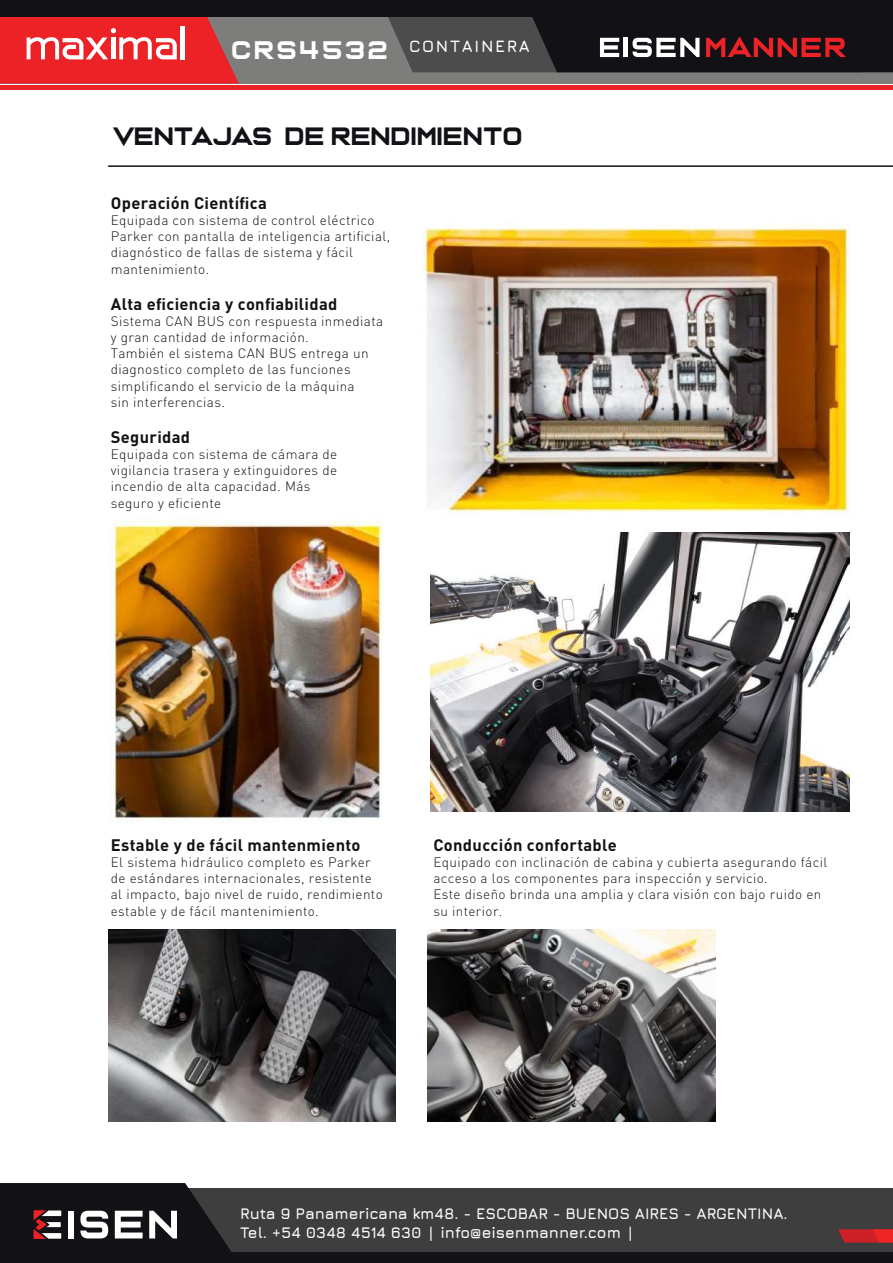
<style>
.page{position:relative;width:893px;height:1263px;background:#fff}
.page>*{position:absolute;margin:0;border:0;box-sizing:border-box;transform-origin:0 0}
.t1{font:25.5px "Casanova Scotia";color:#121115}
.t2{font:700 16.5px "DIN Pro";letter-spacing:.02em;color:#121115}
.t3{font:700 16.5px "Jura";letter-spacing:.1em;color:#fff}
.t4{font:700 15.3px/19.4px "Jura";color:#fff}
.t5{font:300 13.5px/16.2px "DIN Pro";letter-spacing:.03em;color:#121115}
.s1{font-family:"Casanova Scotia";font-weight:400;font-size:25.8px}
.s2{font-family:"Century Gothic"}
</style>
<div class="page">
<div style="left:188px;top:1188px;width:705px;height:68px;background:#3e3e3f"></div>
<div style="left:0;top:1252px;width:893px;height:11px;background:#121115"></div>
<svg style="left:838px;top:1229px;width:55px;height:13px"></svg>
<svg style="left:0;top:1183px;width:232px;height:69px"></svg>
<div style="left:0;top:0;width:893px;height:84px;background:#7d7d7c"></div>
<hr style="left:0;top:85px;width:893px;height:4px;background:#ec2226">
<div style="left:0;top:0;width:841px;height:17px;background:#121115"></div>
<svg style="left:388px;top:0;width:505px;height:72px"></svg>
<svg style="left:0;top:17px;width:239px;height:67px;background:#e54043"></svg>
<img style="left:430px;top:533px;width:419px;height:279px">
<img style="left:423px;top:225px;width:426px;height:291px">
<img style="left:111px;top:519px;width:272px;height:302px">
<hr style="left:108px;top:165px;width:785px;height:2px;background:#121115">
<img style="left:108px;top:930px;width:288px;height:192px">
<img style="left:427px;top:930px;width:288px;height:192px">
<p class="t3" style="left:232px;top:34px;width:299px"><span class="s1">CRS4532</span> CONTAINERA</p>
<h1 class="t1" style="left:115px;top:125px;width:410px">VENTAJAS DE RENDIMIENTO</h1>
<p class="t2" style="left:111px;top:192px;width:158px">Operación Científica</p>
<p class="t5" style="left:111px;top:211px;width:281px">Equipada con sistema de control eléctrico Parker con pantalla de inteligencia artificial, diagnóstico de fallas de sistema y fácil mantenimiento.</p>
<p class="t2" style="left:111px;top:292px;width:228px">Alta eficiencia y confiabilidad</p>
<p class="t5" style="left:111px;top:312px;width:274px">Sistema CAN BUS con respuesta inmediata y gran cantidad de información.<br>También el sistema CAN BUS entrega un diagnostico completo de las funciones simplificando el servicio de la máquina<br>sin interferencias.</p>
<p class="t2" style="left:111px;top:426px;width:81px">Seguridad</p>
<p class="t5" style="left:111px;top:445px;width:228px">Equipada con sistema de cámara de vigilancia trasera y extinguidores de incendio de alta capacidad. Más seguro y eficiente</p>
<p class="t2" style="left:111px;top:834px;width:251px">Estable y de fácil mantenmiento</p>
<p class="t5" style="left:111px;top:853px;width:273px">El sistema hidráulico completo es Parker de estándares internacionales, resistente al impacto, bajo nivel de ruido, rendimiento estable y de fácil mantenimiento.</p>
<p class="t2" style="left:433px;top:834px;width:185px">Conducción confortable</p>
<p class="t5" style="left:433px;top:853px;width:395px">Equipado con inclinación de cabina y cubierta asegurando fácil acceso a los componentes para inspección y servicio.<br>Este diseño brinda una amplia y clara visión con bajo ruido en su interior.</p>
<p class="t4" style="left:240px;top:1203px;width:549px">Ruta 9 Panamericana km48. - ESCOBAR - BUENOS AIRES - ARGENTINA.<br>Tel. +54 0348 4514 630 <span class="s2">|</span> info@eisenmanner.com <span class="s2">|</span></p>
</div>
